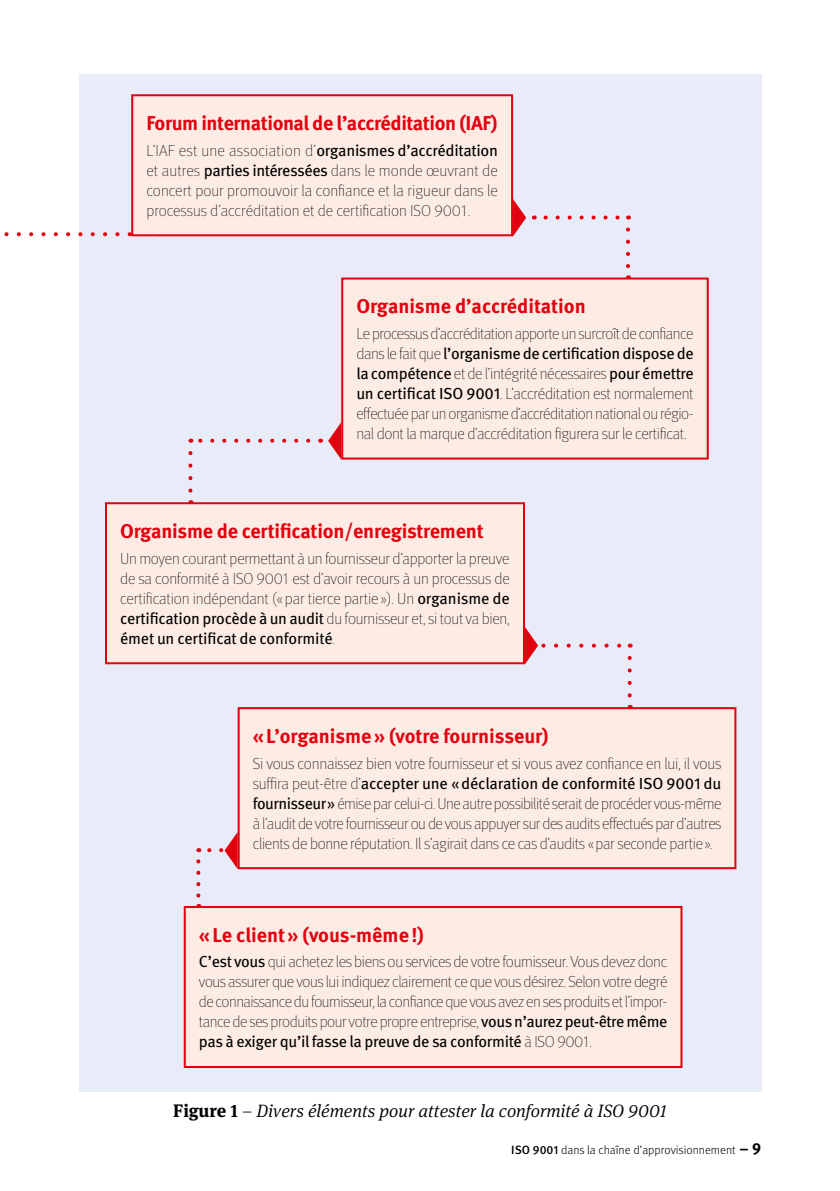
<style>
.page{position:relative;width:840px;height:1191px;background:#fff}
.page>*{position:absolute;margin:0;border:0;box-sizing:border-box;transform-origin:0 0}
.t1{font:700 20px "Meta Pro";letter-spacing:-.01em;color:#e2000e}
.t2{font:italic 300 18px "Meta Serif Pro";color:#000}
.t3{font:100 16px/20px "Meta Pro";letter-spacing:-.02em;color:#000;text-align:justify}
.t4{font:300 12px "Meta Pro";color:#000}
.s1{font-weight:400}
.s2{font-weight:700;font-style:normal}
.s3{font-weight:500}
.s4{font-weight:700;font-size:16px}
</style>
<div class="page">
<div style="left:79px;top:74px;width:681px;height:1017px;background:#e8ecf8"></div>
<svg style="left:4px;top:232px;width:127px;height:4px"></svg>
<svg style="left:545px;top:215px;width:75px;height:4px"></svg>
<svg style="left:626px;top:229px;width:3px;height:48px"></svg>
<svg style="left:513px;top:199px;width:13px;height:37px"></svg>
<svg style="left:328px;top:422px;width:13px;height:37px"></svg>
<svg style="left:505px;top:627px;width:126px;height:80px"></svg>
<svg style="left:190px;top:439px;width:118px;height:4px"></svg>
<svg style="left:188px;top:453px;width:4px;height:49px"></svg>
<svg style="left:196px;top:833px;width:49px;height:73px"></svg>
<div style="left:106px;top:503px;width:417px;height:160px;background:#fdece4"></div>
<div style="left:105px;top:502px;width:419px;height:162px;border:2px solid #e2000e"></div>
<div style="left:132px;top:95px;width:380px;height:140px;background:#fdece4"></div>
<div style="left:131px;top:94px;width:382px;height:142px;border:2px solid #e2000e"></div>
<div style="left:342px;top:278px;width:365px;height:180px;background:#fdece4"></div>
<div style="left:341px;top:277px;width:367px;height:182px;border:2px solid #e2000e"></div>
<div style="left:238px;top:708px;width:497px;height:160px;background:#fdece4"></div>
<div style="left:237px;top:707px;width:499px;height:162px;border:2px solid #e2000e"></div>
<div style="left:185px;top:907px;width:496px;height:160px;background:#fdece4"></div>
<div style="left:184px;top:906px;width:498px;height:162px;border:2px solid #e2000e"></div>
<p class="t1" style="left:146px;top:107px;width:352px">Forum international de l’accréditation (IAF)</p>
<p class="t3" style="left:146px;top:140px;width:353px">L’IAF est une association d’<span class="s1">organismes d’accréditation </span>et autres <span class="s1">parties intéressées</span> dans le monde œuvrant de concert pour promouvoir la confiance et la rigueur dans le processus d’accréditation et de certification ISO 9001.</p>
<p class="t1" style="left:356px;top:291px;width:231px">Organisme d’accréditation</p>
<p class="t3" style="left:356px;top:323px;width:339px">Le processus d’accréditation apporte un surcroît de confiance dans le fait que <span class="s1">l’organisme de certification dispose de la compétence</span> et de l’intégrité nécessaires <span class="s1">pour émettre un certificat ISO 9001</span>. L’accréditation est normalement effectuée par un organisme d’accréditation national ou régio&shy;nal dont la marque d’accréditation figurera sur le certificat.</p>
<p class="t1" style="left:120px;top:515px;width:365px">Organisme de certification/enregistrement</p>
<p class="t3" style="left:120px;top:547px;width:391px">Un moyen courant permettant à un fournisseur d’apporter la preuve de sa conformité à ISO 9001 est d’avoir recours à un processus de certification indépendant («par tierce partie»). Un <span class="s1">organisme de certification procède à un audit</span> du fournisseur et, si tout va bien, <span class="s1">émet un certificat de conformité</span>.</p>
<p class="t1" style="left:253px;top:720px;width:297px">«L’organisme» (votre fournisseur)</p>
<p class="t3" style="left:253px;top:752px;width:470px">Si vous connaissez bien votre fournisseur et si vous avez confiance en lui, il vous suffira peut-être d’<span class="s1">accepter une «déclaration de conformité ISO 9001 du fournisseur»</span> émise par celui-ci. Une autre possibilité serait de procéder vous-même à l’audit de votre fournisseur ou de vous appuyer sur des audits effectués par d’autres clients de bonne réputation. Il s’agirait dans ce cas d’audits «par seconde partie».</p>
<p class="t1" style="left:199px;top:919px;width:226px">«Le client» (vous-même!)</p>
<p class="t3" style="left:199px;top:951px;width:470px"><span class="s1">C’est vous</span> qui achetez les biens ou services de votre fournisseur. Vous devez donc vous assurer que vous lui indiquez clairement ce que vous désirez. Selon votre degré de connaissance du fournisseur, la confiance que vous avez en ses produits et l’impor&shy;tance de ses produits pour votre propre entreprise, <span class="s1">vous n’aurez peut-être même pas à exiger qu’il fasse la preuve de sa conformité</span> à ISO 9001.</p>
<p class="t2" style="left:173px;top:1097px;width:494px"><span class="s2">Figure 1</span> – Divers éléments pour attester la conformité à ISO 9001</p>
<p class="t4" style="left:511px;top:1141px;width:251px"><span class="s3">ISO 9001</span> dans la chaîne d’approvisionnement <span class="s4">– 9</span></p>
</div>
